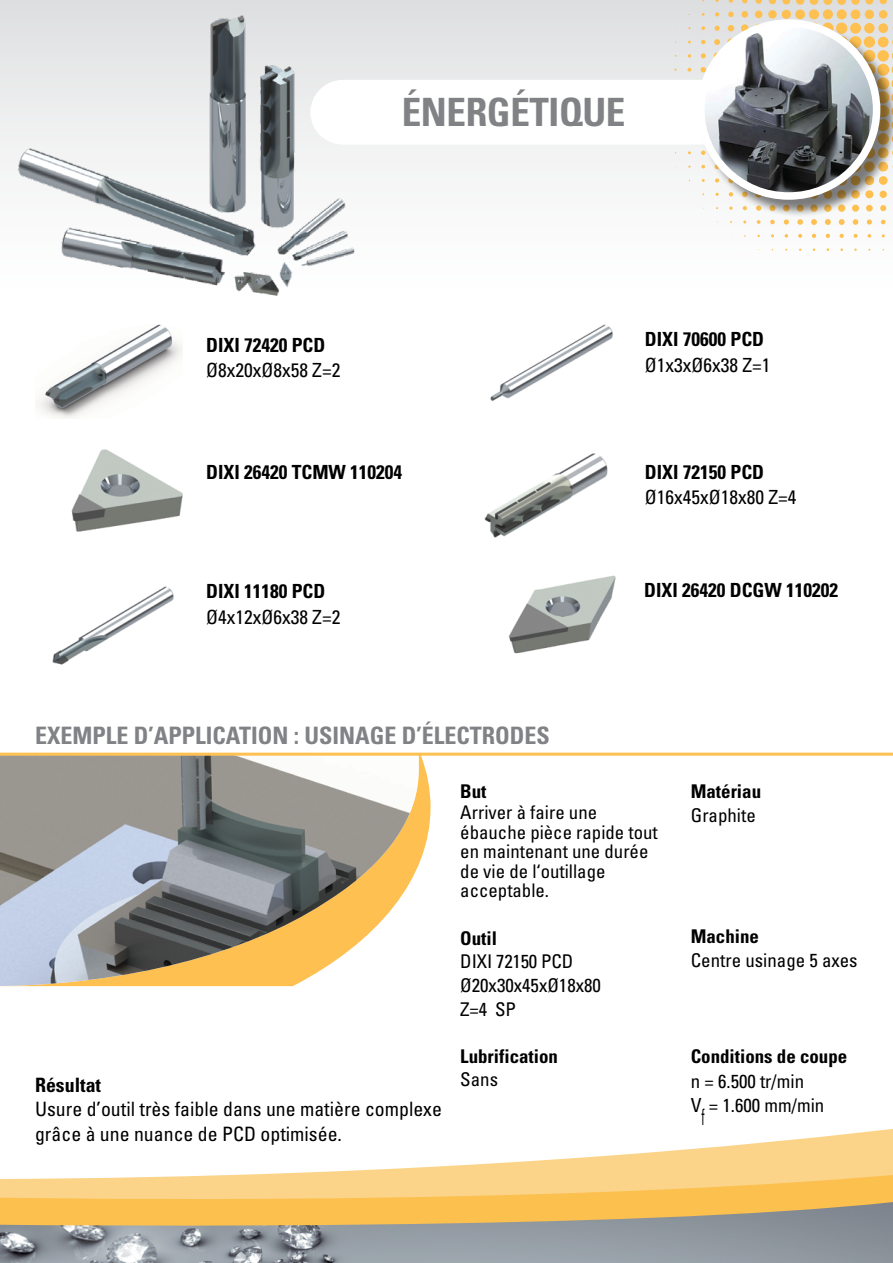
<style>
.page{position:relative;width:893px;height:1263px;background:#fff}
.page>*{position:absolute;margin:0;border:0;box-sizing:border-box;transform-origin:0 0}
.t1{font:700 condensed 39px "Univers";letter-spacing:-.01em;color:#808285}
.t2{font:700 condensed 24px "Univers";color:#808285}
.t3{font:condensed 22.65px "Univers";color:#000;scale:.5 1}
.t4{font:condensed 19.8px/24.8px "Univers";color:#000}
.t5{font:700 condensed 19.8px "Univers";color:#000}
.t6{font:700 condensed 19.5px "Univers";color:#000}
.t7{font:condensed 19.5px "Univers";color:#000}
.t8{font:condensed 18.9px/23.7px "Univers";color:#000}
.t9{font:700 condensed 18.9px "Univers";color:#000}
.t10{font:condensed 18.75px/19.5px "Univers";color:#000}
.s1{font-size:19.5px}
</style>
<div class="page">
<svg style="left:419px;top:756px;width:12px;height:108px"></svg>
<img style="left:0;top:756px;width:419px;height:230px">
<svg style="left:385px;top:0;width:508px;height:251px"></svg>
<svg style="left:729px;top:0;width:4px;height:3px"></svg>
<svg style="left:742px;top:0;width:5px;height:3px"></svg>
<svg style="left:755px;top:0;width:7px;height:4px"></svg>
<svg style="left:769px;top:0;width:7px;height:4px"></svg>
<svg style="left:782px;top:0;width:8px;height:4px"></svg>
<svg style="left:796px;top:0;width:8px;height:5px"></svg>
<svg style="left:810px;top:0;width:63px;height:5px"></svg>
<svg style="left:880px;top:0;width:7px;height:4px"></svg>
<svg style="left:715px;top:12px;width:4px;height:4px"></svg>
<svg style="left:728px;top:12px;width:6px;height:5px"></svg>
<div style="left:741px;top:11px;width:7px;height:7px;background:#fec050;border-radius:50%"></div>
<div style="left:755px;top:11px;width:7px;height:7px;background:#fec050;border-radius:50%"></div>
<div style="left:768px;top:10px;width:9px;height:9px;background:#fec050;border-radius:50%"></div>
<div style="left:782px;top:10px;width:9px;height:9px;background:#fec050;border-radius:50%"></div>
<div style="left:795px;top:9px;width:10px;height:10px;background:#fec050;border-radius:50%"></div>
<div style="left:809px;top:9px;width:10px;height:10px;background:#fec050;border-radius:50%"></div>
<div style="left:823px;top:9px;width:10px;height:10px;background:#fec050;border-radius:50%"></div>
<div style="left:837px;top:9px;width:10px;height:10px;background:#fec050;border-radius:50%"></div>
<div style="left:851px;top:9px;width:9px;height:10px;background:#fec050;border-radius:50%"></div>
<div style="left:865px;top:10px;width:9px;height:9px;background:#fec050;border-radius:50%"></div>
<div style="left:879px;top:10px;width:8px;height:9px;background:#fec050;border-radius:50%"></div>
<svg style="left:688px;top:54px;width:3px;height:4px"></svg>
<svg style="left:687px;top:68px;width:4px;height:4px"></svg>
<svg style="left:757px;top:220px;width:3px;height:4px"></svg>
<svg style="left:770px;top:220px;width:5px;height:4px"></svg>
<svg style="left:784px;top:219px;width:5px;height:6px"></svg>
<svg style="left:797px;top:219px;width:6px;height:6px"></svg>
<svg style="left:811px;top:219px;width:6px;height:6px"></svg>
<svg style="left:825px;top:219px;width:6px;height:6px"></svg>
<svg style="left:839px;top:219px;width:6px;height:6px"></svg>
<svg style="left:853px;top:219px;width:5px;height:6px"></svg>
<svg style="left:867px;top:219px;width:5px;height:6px"></svg>
<svg style="left:881px;top:220px;width:4px;height:4px"></svg>
<svg style="left:785px;top:234px;width:3px;height:4px"></svg>
<svg style="left:798px;top:234px;width:4px;height:4px"></svg>
<svg style="left:812px;top:234px;width:4px;height:4px"></svg>
<svg style="left:826px;top:234px;width:4px;height:4px"></svg>
<svg style="left:840px;top:234px;width:4px;height:4px"></svg>
<svg style="left:853px;top:234px;width:4px;height:4px"></svg>
<svg style="left:868px;top:234px;width:3px;height:4px"></svg>
<hr style="left:0;top:753px;width:893px;height:3px;background:#fec050">
<img style="left:39px;top:331px;width:143px;height:87px">
<img style="left:71px;top:449px;width:112px;height:83px">
<img style="left:52px;top:586px;width:122px;height:79px">
<img style="left:490px;top:324px;width:123px;height:78px">
<img style="left:484px;top:453px;width:124px;height:85px">
<img style="left:508px;top:575px;width:108px;height:79px">
<img style="left:0;top:0;width:385px;height:331px">
<svg style="left:0;top:1129px;width:893px;height:73px"></svg>
<img style="left:0;top:1202px;width:893px;height:61px">
<div style="left:310px;top:80px;width:479px;height:65px;background:#fff;border-radius:32px"></div>
<div style="left:700px;top:22px;width:193px;height:197px;background:#000;opacity:.5"></div>
<img style="left:704px;top:23px;width:173px;height:173px">
<div style="left:697px;top:19px;width:183px;height:181px;border:8px solid #fff;border-radius:50%"></div>
<h1 class="t1" style="left:402px;top:88px;width:225px">ÉNERGÉTIQUE</h1>
<p class="t6" style="left:206px;top:333px;width:121px">DIXI 72420 PCD</p>
<p class="t7" style="left:206px;top:358px;width:136px">Ø8x20xØ8x58 Z=2</p>
<p class="t6" style="left:206px;top:460px;width:197px">DIXI 26420 TCMW 110204</p>
<p class="t6" style="left:206px;top:579px;width:121px">DIXI 11180 PCD</p>
<p class="t7" style="left:206px;top:604px;width:136px">Ø4x12xØ6x38 Z=2</p>
<p class="t2" style="left:35px;top:721px;width:516px">EXEMPLE D’APPLICATION : USINAGE D’ÉLECTRODES</p>
<p class="t6" style="left:645px;top:327px;width:121px">DIXI 70600 PCD</p>
<p class="t7" style="left:645px;top:352px;width:127px">Ø1x3xØ6x38 Z=1</p>
<p class="t6" style="left:645px;top:460px;width:121px">DIXI 72150 PCD</p>
<p class="t7" style="left:645px;top:485px;width:153px">Ø16x45xØ18x80 Z=4</p>
<p class="t6" style="left:644px;top:578px;width:195px">DIXI 26420 DCGW 110202</p>
<p class="t5" style="left:35px;top:1072px;width:68px">Résultat</p>
<p class="t4" style="left:35px;top:1097px;width:408px">Usure d’outil très faible dans une matière complexe grâce à une nuance de PCD optimisée.</p>
<p class="t9" style="left:460px;top:780px;width:28px">But</p>
<p class="t10" style="left:460px;top:803px;width:199px">Arriver à faire une ébauche pièce rapide tout en maintenant une durée de vie de l‘outillage acceptable.</p>
<p class="t9" style="left:460px;top:926px;width:38px">Outil</p>
<p class="t8" style="left:460px;top:949px;width:142px">DIXI 72150 PCD<br>Ø20x30x45xØ18x80<br>Z=4 SP</p>
<p class="t9" style="left:460px;top:1044px;width:99px">Lubrification</p>
<p class="t8" style="left:460px;top:1067px;width:39px">Sans</p>
<p class="t9" style="left:691px;top:780px;width:72px">Matériau</p>
<p class="t8" style="left:691px;top:803px;width:67px">Graphite</p>
<p class="t9" style="left:691px;top:925px;width:70px">Machine</p>
<p class="t8" style="left:691px;top:948px;width:168px">Centre usinage 5 axes</p>
<p class="t9" style="left:691px;top:1044px;width:158px">Conditions de coupe</p>
<p class="t8" style="left:691px;top:1069px;width:135px">n = 6.500 tr/min<br><span class="s1">V</span> = 1.600 mm/min</p>
<p class="t3" style="left:702px;top:1103px;width:8px">f</p>
</div>
